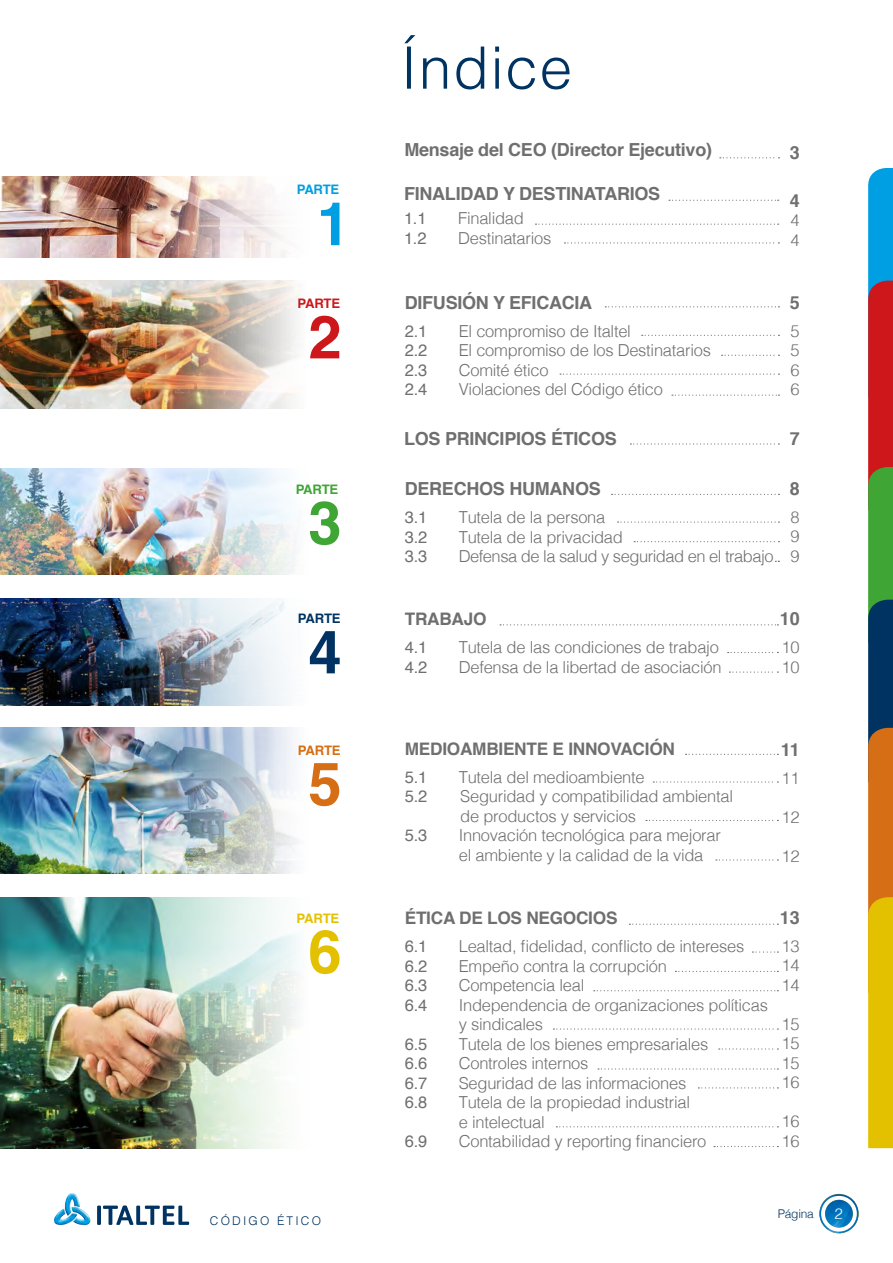
<style>
.page{position:relative;width:893px;height:1263px;background:#fff}
.page>*{position:absolute;margin:0;border:0;box-sizing:border-box;transform-origin:0 0}
.t1{font:700 60px "Helvetica";color:#009fe3}
.t2{font:700 60px "Helvetica";color:#cd171a}
.t3{font:700 60px "Helvetica";color:#3fa535}
.t4{font:700 60px "Helvetica";color:#003361}
.t5{font:700 60px "Helvetica";color:#d56e15}
.t6{font:700 60px "Helvetica";color:#e4c100}
.t7{font:300 58.5px "Helvetica";letter-spacing:.03em;color:#003361}
.t8{font:700 18px "Helvetica";letter-spacing:-.015em;color:#706f6f}
.t9{font:700 17.25px "Helvetica";letter-spacing:-.015em;color:#706f6f}
.t10{font:300 16.5px/19.5px "Helvetica";letter-spacing:-.015em;color:#706f6f}
.t11{font:16.5px "Helvetica";color:#706f6f}
.t12{font:300 15px "Helvetica";color:#fff}
.t13{font:700 13.05px "Helvetica";letter-spacing:-.02em;color:#009fe3}
.t14{font:700 13.05px "Helvetica";letter-spacing:-.015em;color:#cd171a}
.t15{font:700 13.05px "Helvetica";letter-spacing:-.015em;color:#3fa535}
.t16{font:700 13.05px "Helvetica";letter-spacing:-.015em;color:#003361}
.t17{font:700 13.05px "Helvetica";letter-spacing:-.015em;color:#d56e15}
.t18{font:700 13.05px "Helvetica";letter-spacing:-.015em;color:#e4c100}
.t19{font:300 12px "Helvetica";letter-spacing:.18em;color:#003361}
</style>
<div class="page">
<img style="left:0;top:897px;width:297px;height:251px">
<svg style="left:564px;top:242px;width:215px;height:1px"></svg>
<svg style="left:535px;top:224px;width:244px;height:1px"></svg>
<svg style="left:669px;top:200px;width:110px;height:1px"></svg>
<svg style="left:720px;top:157px;width:59px;height:1px"></svg>
<svg style="left:630px;top:443px;width:149px;height:2px"></svg>
<svg style="left:605px;top:306px;width:174px;height:1px"></svg>
<svg style="left:612px;top:494px;width:167px;height:1px"></svg>
<svg style="left:500px;top:624px;width:278px;height:1px"></svg>
<svg style="left:686px;top:754px;width:92px;height:1px"></svg>
<svg style="left:629px;top:924px;width:149px;height:1px"></svg>
<svg style="left:752px;top:951px;width:26px;height:2px"></svg>
<svg style="left:675px;top:971px;width:103px;height:1px"></svg>
<svg style="left:594px;top:990px;width:184px;height:1px"></svg>
<svg style="left:553px;top:1028px;width:225px;height:1px"></svg>
<svg style="left:719px;top:1048px;width:59px;height:1px"></svg>
<svg style="left:598px;top:1068px;width:180px;height:1px"></svg>
<svg style="left:698px;top:1087px;width:80px;height:1px"></svg>
<svg style="left:556px;top:1126px;width:222px;height:1px"></svg>
<svg style="left:714px;top:1146px;width:64px;height:1px"></svg>
<svg style="left:653px;top:781px;width:125px;height:1px"></svg>
<svg style="left:646px;top:820px;width:132px;height:1px"></svg>
<svg style="left:716px;top:859px;width:62px;height:1px"></svg>
<svg style="left:728px;top:652px;width:50px;height:1px"></svg>
<svg style="left:729px;top:671px;width:49px;height:2px"></svg>
<svg style="left:618px;top:521px;width:161px;height:2px"></svg>
<svg style="left:634px;top:541px;width:145px;height:1px"></svg>
<svg style="left:642px;top:335px;width:137px;height:1px"></svg>
<svg style="left:722px;top:355px;width:57px;height:1px"></svg>
<svg style="left:560px;top:374px;width:219px;height:1px"></svg>
<svg style="left:672px;top:395px;width:107px;height:1px"></svg>
<img style="left:0;top:176px;width:287px;height:81px">
<img style="left:0;top:281px;width:297px;height:127px">
<img style="left:0;top:468px;width:297px;height:107px">
<img style="left:0;top:598px;width:287px;height:107px">
<img style="left:0;top:728px;width:297px;height:146px">
<svg style="left:97px;top:1205px;width:4px;height:20px"></svg>
<svg style="left:103px;top:1205px;width:86px;height:20px"></svg>
<img style="left:54px;top:1193px;width:37px;height:33px">
<img style="left:819px;top:1194px;width:40px;height:39px;border-radius:20px">
<svg style="left:821px;top:1196px;width:36px;height:35px"></svg>
<img style="left:825px;top:1200px;width:28px;height:27px;border-radius:14px">
<svg style="left:868px;top:168px;width:25px;height:980px"></svg>
<p class="t13" style="left:297px;top:179px;width:44px">PARTE</p>
<h1 class="t1" style="left:317px;top:176px;width:35px">1</h1>
<p class="t14" style="left:297px;top:293px;width:44px">PARTE</p>
<h1 class="t2" style="left:308px;top:289px;width:35px">2</h1>
<p class="t15" style="left:296px;top:479px;width:44px">PARTE</p>
<h1 class="t3" style="left:308px;top:474px;width:35px">3</h1>
<p class="t16" style="left:298px;top:608px;width:44px">PARTE</p>
<h1 class="t4" style="left:308px;top:604px;width:35px">4</h1>
<p class="t17" style="left:298px;top:740px;width:44px">PARTE</p>
<h1 class="t5" style="left:308px;top:735px;width:35px">5</h1>
<p class="t18" style="left:297px;top:908px;width:44px">PARTE</p>
<h1 class="t6" style="left:308px;top:903px;width:35px">6</h1>
<p class="t19" style="left:210px;top:1210px;width:113px">CÓDIGO ÉTICO</p>
<h2 class="t7" style="left:401px;top:18px;width:173px">Índice</h2>
<p class="t8" style="left:404px;top:135px;width:309px">Mensaje del CEO (Director Ejecutivo)</p>
<p class="t8" style="left:404px;top:179px;width:258px">FINALIDAD Y DESTINATARIOS</p>
<p class="t11" style="left:404px;top:206px;width:24px">1.1</p>
<p class="t10" style="left:458px;top:207px;width:67px">Finalidad</p>
<p class="t11" style="left:404px;top:225px;width:24px">1.2</p>
<p class="t10" style="left:458px;top:227px;width:95px">Destinatarios</p>
<p class="t8" style="left:790px;top:138px;width:12px">3</p>
<p class="t8" style="left:790px;top:186px;width:12px">4</p>
<p class="t10" style="left:791px;top:209px;width:11px">4<br>4</p>
<p class="t8" style="left:405px;top:288px;width:189px">DIFUSIÓN Y EFICACIA</p>
<p class="t11" style="left:405px;top:318px;width:24px">2.1</p>
<p class="t10" style="left:459px;top:320px;width:174px">El compromiso de Italtel</p>
<p class="t11" style="left:405px;top:338px;width:24px">2.2</p>
<p class="t10" style="left:459px;top:339px;width:254px">El compromiso de los Destinatarios</p>
<p class="t11" style="left:405px;top:357px;width:24px">2.3</p>
<p class="t10" style="left:459px;top:359px;width:91px">Comité ético</p>
<p class="t11" style="left:405px;top:377px;width:24px">2.4</p>
<p class="t10" style="left:459px;top:378px;width:206px">Violaciones del Código ético</p>
<p class="t8" style="left:404px;top:424px;width:214px">LOS PRINCIPIOS ÉTICOS</p>
<p class="t8" style="left:405px;top:474px;width:197px">DERECHOS HUMANOS</p>
<p class="t11" style="left:405px;top:504px;width:24px">3.1</p>
<p class="t10" style="left:459px;top:506px;width:148px">Tutela de la persona</p>
<p class="t11" style="left:405px;top:524px;width:24px">3.2</p>
<p class="t10" style="left:459px;top:526px;width:166px">Tutela de la privacidad</p>
<p class="t11" style="left:405px;top:543px;width:24px">3.3</p>
<p class="t10" style="left:459px;top:545px;width:316px">Defensa de la salud y seguridad en el trabajo</p>
<p class="t8" style="left:790px;top:288px;width:12px">5</p>
<p class="t10" style="left:791px;top:320px;width:11px;text-align:justify">5<br>5<br>6<br>6</p>
<p class="t8" style="left:790px;top:424px;width:12px">7</p>
<p class="t8" style="left:790px;top:474px;width:12px">8</p>
<p class="t10" style="left:791px;top:506px;width:11px;text-align:justify">8<br>9<br>9</p>
<p class="t9" style="left:405px;top:605px;width:83px">TRABAJO</p>
<p class="t11" style="left:405px;top:635px;width:24px">4.1</p>
<p class="t10" style="left:459px;top:637px;width:262px">Tutela de las condiciones de trabajo</p>
<p class="t11" style="left:405px;top:654px;width:24px">4.2</p>
<p class="t10" style="left:459px;top:656px;width:264px">Defensa de la libertad de asociación</p>
<p class="t8" style="left:780px;top:604px;width:22px">10</p>
<p class="t10" style="left:781px;top:637px;width:20px">10<br>10</p>
<p class="t9" style="left:405px;top:735px;width:272px">MEDIOAMBIENTE E INNOVACIÓN</p>
<p class="t11" style="left:405px;top:764px;width:24px">5.1</p>
<p class="t10" style="left:459px;top:766px;width:187px">Tutela del medioambiente</p>
<p class="t11" style="left:405px;top:784px;width:24px">5.2</p>
<p class="t10" style="left:460px;top:785px;width:274px">Seguridad y compatibilidad ambiental de productos y servicios</p>
<p class="t11" style="left:405px;top:823px;width:24px">5.3</p>
<p class="t10" style="left:459px;top:824px;width:264px">Innovación tecnológica para mejorar el ambiente y la calidad de la vida</p>
<p class="t8" style="left:781px;top:735px;width:21px">11</p>
<p class="t10" style="left:781px;top:767px;width:20px">11</p>
<p class="t10" style="left:781px;top:806px;width:20px">12</p>
<p class="t10" style="left:781px;top:845px;width:20px">12</p>
<p class="t9" style="left:405px;top:904px;width:214px">ÉTICA DE LOS NEGOCIOS</p>
<p class="t11" style="left:405px;top:934px;width:24px">6.1</p>
<p class="t10" style="left:459px;top:935px;width:287px">Lealtad, fidelidad, conflicto de intereses</p>
<p class="t11" style="left:405px;top:953px;width:24px">6.2</p>
<p class="t10" style="left:459px;top:955px;width:210px">Empeño contra la corrupción</p>
<p class="t11" style="left:405px;top:973px;width:24px">6.3</p>
<p class="t10" style="left:459px;top:974px;width:127px">Competencia leal</p>
<p class="t11" style="left:405px;top:992px;width:24px">6.4</p>
<p class="t10" style="left:459px;top:994px;width:311px">Independencia de organizaciones políticas y sindicales</p>
<p class="t11" style="left:405px;top:1031px;width:24px">6.5</p>
<p class="t10" style="left:459px;top:1033px;width:251px">Tutela de los bienes empresariales</p>
<p class="t11" style="left:405px;top:1051px;width:24px">6.6</p>
<p class="t10" style="left:459px;top:1052px;width:131px">Controles internos</p>
<p class="t11" style="left:405px;top:1070px;width:24px">6.7</p>
<p class="t10" style="left:459px;top:1072px;width:229px">Seguridad de las informaciones</p>
<p class="t11" style="left:405px;top:1090px;width:24px">6.8</p>
<p class="t10" style="left:459px;top:1091px;width:233px">Tutela de la propiedad industrial e intelectual</p>
<p class="t11" style="left:405px;top:1129px;width:24px">6.9</p>
<p class="t10" style="left:459px;top:1130px;width:249px">Contabilidad y reporting financiero</p>
<p class="t8" style="left:780px;top:903px;width:22px">13</p>
<p class="t10" style="left:781px;top:935px;width:20px;text-align:justify">13<br>14<br>14</p>
<p class="t10" style="left:781px;top:1013px;width:20px;text-align:justify">15<br>15<br>15<br>16</p>
<p class="t10" style="left:781px;top:1111px;width:20px">16<br>16</p>
<p class="t19" style="left:778px;top:1203px;width:38px">Página</p>
<p class="t12" style="left:834px;top:1201px;width:10px">2</p>
</div>
